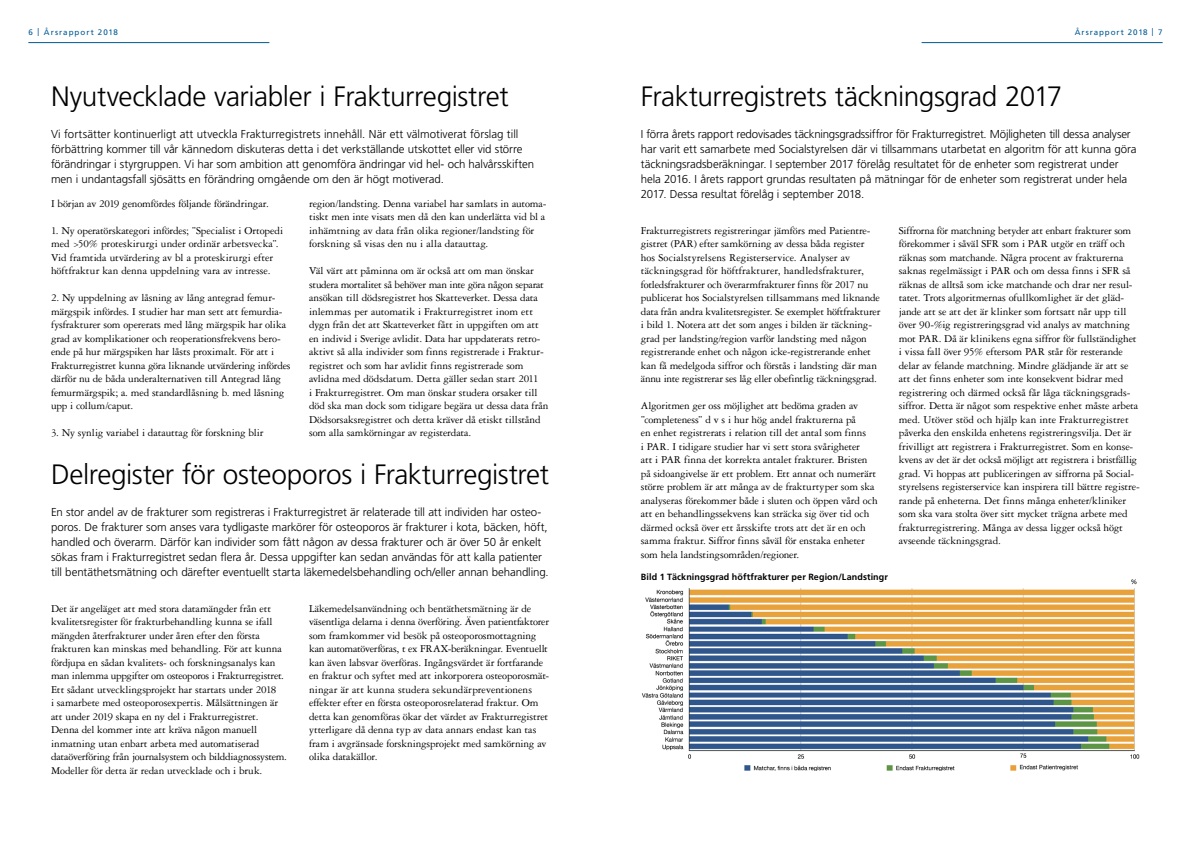
<style>
.page{position:relative;width:1191px;height:842px;background:#fff}
.page>*{position:absolute;margin:0;border:0;box-sizing:border-box;transform-origin:0 0}
.t1{font:300 28px "Frutiger LT Std";letter-spacing:-.015em;color:#000}
.t2{font:300 11.5px/15px "Frutiger LT Std";letter-spacing:-.01em;color:#000}
.t3{font:11.2px/13.5px "Garamond 3 LT Std";letter-spacing:-.01em;color:#000}
.t4{font:700 9px "Frutiger LT Std";letter-spacing:.01em;color:#000}
.t5{font:8px "Frutiger LT Std";letter-spacing:.12em;color:#005994}
</style>
<div class="page">
<hr style="left:28px;top:42px;width:241px;height:1px;background:#005994">
<hr style="left:921px;top:42px;width:241px;height:1px;background:#005994">
<img style="left:641px;top:579px;width:499px;height:191px">
<p class="t5" style="left:28px;top:28px;width:91px">6 | Årsrapport 2018</p>
<p class="t5" style="left:1074px;top:28px;width:89px">Årsrapport 2018 | 7</p>
<h1 class="t1" style="left:51px;top:81px;width:459px">Nyutvecklade variabler i Frakturregistret</h1>
<p class="t2" style="left:51px;top:127px;width:485px">Vi fortsätter kontinuerligt att utveckla Frakturregistrets innehåll. När ett välmotiverat förslag till förbättring kommer till vår kännedom diskuteras detta i det verkställande utskottet eller vid större förändringar i styrgruppen. Vi har som ambition att genomföra ändringar vid hel- och halvårsskiften men i undantagsfall sjösätts en förändring omgående om den är högt motiverad.</p>
<p class="t3" style="left:51px;top:196px;width:219px">I början av 2019 genomfördes följande förändringar.</p>
<p class="t3" style="left:51px;top:223px;width:234px">1. Ny operatörskategori infördes; ”Specialist i Ortopedi med &gt;50% proteskirurgi under ordinär arbetsvecka”.<br>Vid framtida utvärdering av bl a proteskirurgi efter höftfraktur kan denna uppdelning vara av intresse.</p>
<p class="t3" style="left:51px;top:291px;width:241px">2. Ny uppdelning av låsning av lång antegrad femur&shy;märgspik infördes. I studier har man sett att femurdia&shy;fysfrakturer som opererats med lång märgspik har olika grad av komplikationer och reoperationsfrekvens bero&shy;ende på hur märgspiken har låsts proximalt. För att i Frakturregistret kunna göra liknande utvärdering infördes därför nu de båda underalternativen till Antegrad lång femurmärgspik; a. med standardlåsning b. med låsning upp i collum/caput.</p>
<p class="t3" style="left:51px;top:426px;width:214px">3. Ny synlig variabel i datauttag för forskning blir</p>
<p class="t3" style="left:309px;top:196px;width:239px">region/landsting. Denna variabel har samlats in automa&shy;tiskt men inte visats men då den kan underlätta vid bl a inhämtning av data från olika regioner/landsting för forskning så visas den nu i alla datauttag.</p>
<p class="t3" style="left:309px;top:264px;width:241px">Väl värt att påminna om är också att om man önskar studera mortalitet så behöver man inte göra någon separat ansökan till dödsregistret hos Skatteverket. Dessa data inlemmas per automatik i Frakturregistret inom ett dygn från det att Skatteverket fått in uppgiften om att en individ i Sverige avlidit. Data har uppdaterats retro&shy;aktivt så alla individer som finns registrerade i Fraktur&shy;registret och som har avlidit finns registrerade som avlidna med dödsdatum. Detta gäller sedan start 2011<br>i Frakturregistret. Om man önskar studera orsaker till död ska man dock som tidigare begära ut dessa data från Dödsorsaksregistret och detta kräver då etiskt tillstånd som alla samkörningar av registerdata.</p>
<h1 class="t1" style="left:51px;top:459px;width:499px">Delregister för osteoporos i Frakturregistret</h1>
<p class="t2" style="left:51px;top:505px;width:499px">En stor andel av de frakturer som registreras i Frakturregistret är relaterade till att individen har osteo&shy;poros. De frakturer som anses vara tydligaste markörer för osteoporos är frakturer i kota, bäcken, höft, handled och överarm. Därför kan individer som fått någon av dessa frakturer och är över 50 år enkelt sökas fram i Frakturregistret sedan flera år. Dessa uppgifter kan sedan användas för att kalla patienter till bentäthetsmätning och därefter eventuellt starta läkemedelsbehandling och/eller annan behandling.</p>
<p class="t3" style="left:51px;top:601px;width:237px">Det är angeläget att med stora datamängder från ett kvalitetsregister för frakturbehandling kunna se ifall mängden återfrakturer under åren efter den första frakturen kan minskas med behandling. För att kunna fördjupa en sådan kvalitets- och forskningsanalys kan man inlemma uppgifter om osteoporos i Frakturregistret.<br>Ett sådant utvecklingsprojekt har startats under 2018<br>i samarbete med osteoporosexpertis. Målsättningen är att under 2019 skapa en ny del i Frakturregistret.<br>Denna del kommer inte att kräva någon manuell inmatning utan enbart arbeta med automatiserad dataöverföring från journalsystem och bilddiagnossystem.<br>Modeller för detta är redan utvecklade och i bruk.</p>
<p class="t3" style="left:309px;top:601px;width:242px">Läkemedelsanvändning och bentäthetsmätning är de väsentliga delarna i denna överföring. Även patientfaktorer som framkommer vid besök på osteoporosmottagning kan automatöverföras, t ex FRAX-beräkningar. Eventuellt kan även labsvar överföras. Ingångsvärdet är fortfarande en fraktur och syftet med att inkorporera osteoporosmät&shy;ningar är att kunna studera sekundärpreventionens effekter efter en första osteoporosrelaterad fraktur. Om detta kan genomföras ökar det värdet av Frakturregistret ytterligare då denna typ av data annars endast kan tas fram i avgränsade forskningsprojekt med samkörning av olika datakällor.</p>
<h1 class="t1" style="left:641px;top:81px;width:423px">Frakturregistrets täckningsgrad 2017</h1>
<p class="t2" style="left:641px;top:127px;width:497px">I förra årets rapport redovisades täckningsgradssiffror för Frakturregistret. Möjligheten till dessa analyser har varit ett samarbete med Socialstyrelsen där vi tillsammans utarbetat en algoritm för att kunna göra täckningsradsberäkningar. I september 2017 förelåg resultatet för de enheter som registrerat under hela 2016. I årets rapport grundas resultaten på mätningar för de enheter som registrerat under hela 2017. Dessa resultat förelåg i september 2018.</p>
<p class="t3" style="left:641px;top:223px;width:241px">Frakturregistrets registreringar jämförs med Patientre&shy;gistret (PAR) efter samkörning av dessa båda register hos Socialstyrelsens Registerservice. Analyser av täckningsgrad för höftfrakturer, handledsfrakturer, fotledsfrakturer och överarmfrakturer finns för 2017 nu publicerat hos Socialstyrelsen tillsammans med liknande data från andra kvalitetsregister. Se exemplet höftfrakturer i bild 1. Notera att det som anges i bilden är täckning&shy;grad per landsting/region varför landsting med någon registrerande enhet och någon icke-registrerande enhet kan få medelgoda siffror och förstås i landsting där man ännu inte registrerar ses låg eller obefintlig täckningsgrad.</p>
<p class="t3" style="left:641px;top:399px;width:238px">Algoritmen ger oss möjlighet att bedöma graden av ”completeness” d v s i hur hög andel frakturerna på<br>en enhet registrerats i relation till det antal som finns<br>i PAR. I tidigare studier har vi sett stora svårigheter<br>att i PAR finna det korrekta antalet frakturer. Bristen på sidoangivelse är ett problem. Ett annat och numerärt större problem är att många av de frakturtyper som ska analyseras förekommer både i sluten och öppen vård och att en behandlingssekvens kan sträcka sig över tid och därmed också över ett årsskifte trots att det är en och samma fraktur. Siffror finns såväl för enstaka enheter som hela landstingsområden/regioner.</p>
<p class="t3" style="left:899px;top:223px;width:242px">Siffrorna för matchning betyder att enbart frakturer som förekommer i såväl SFR som i PAR utgör en träff och räknas som matchande. Några procent av frakturerna saknas regelmässigt i PAR och om dessa finns i SFR så räknas de alltså som icke matchande och drar ner resul&shy;tatet. Trots algoritmernas ofullkomlighet är det gläd&shy;jande att se att det är klinker som fortsatt når upp till över 90-%ig registreringsgrad vid analys av matchning mot PAR. Då är klinikens egna siffror för fullständighet i vissa fall över 95% eftersom PAR står för resterande delar av felande matchning. Mindre glädjande är att se att det finns enheter som inte konsekvent bidrar med registrering och därmed också får låga täckningsgrads&shy;siffror. Detta är något som respektive enhet måste arbeta med. Utöver stöd och hjälp kan inte Frakturregistret påverka den enskilda enhetens registreringsvilja. Det är frivilligt att registrera i Frakturregistret. Som en konse&shy;kvens av det är det också möjligt att registrera i bristfällig grad. Vi hoppas att publiceringen av siffrorna på Social&shy;styrelsens registerservice kan inspirera till bättre registre&shy;rande på enheterna. Det finns många enheter/kliniker som ska vara stolta över sitt mycket trägna arbete med frakturregistrering. Många av dessa ligger också högt avseende täckningsgrad.</p>
<p class="t4" style="left:641px;top:571px;width:249px">Bild 1 Täckningsgrad höftfrakturer per Region/Landstingr</p>
</div>
